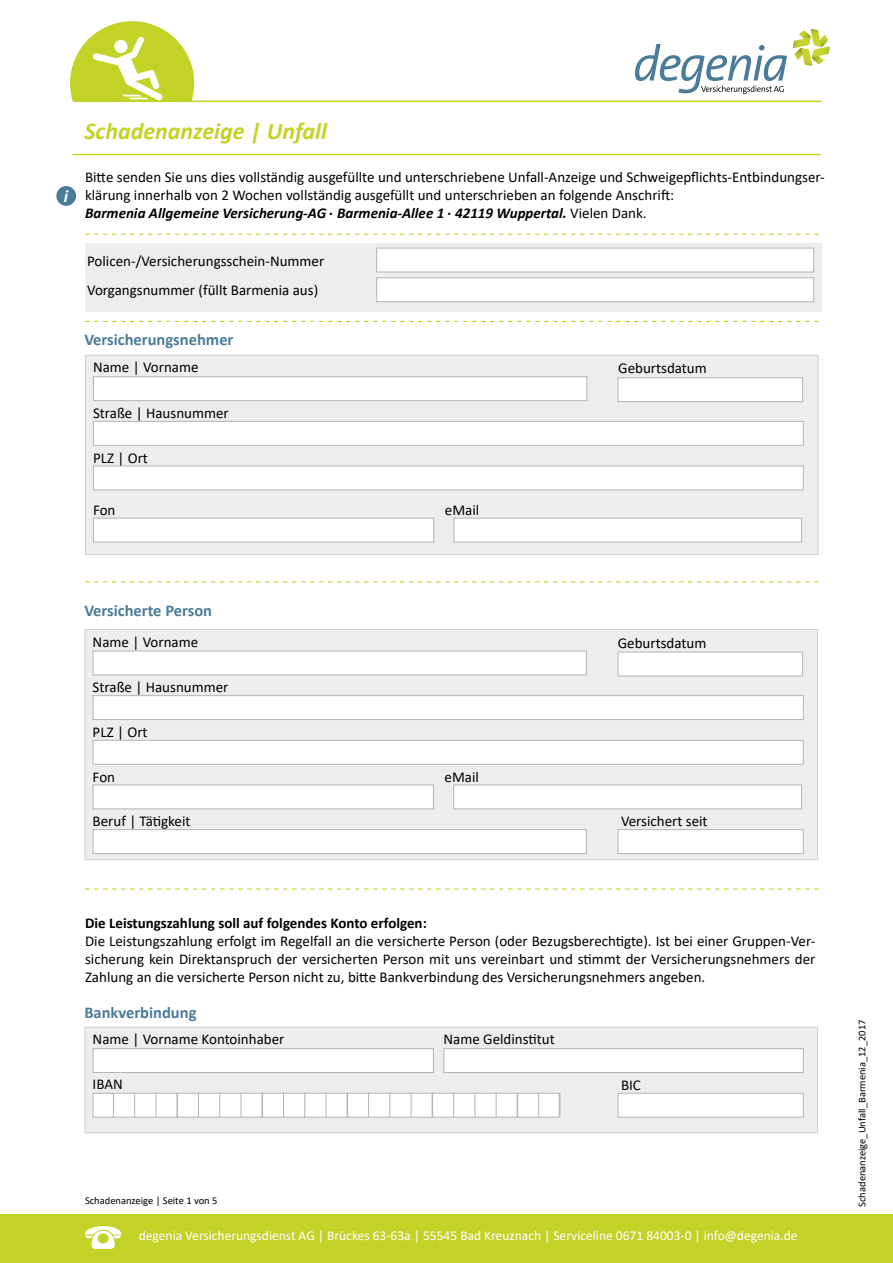
<style>
.page{position:relative;width:893px;height:1263px;background:#fff}
.page>*{position:absolute;margin:0;border:0;box-sizing:border-box;transform-origin:0 0}
.t1{font:italic 700 24px "Calibri";color:#c3d226}
.t2{font:italic 700 18px "Calibri";color:#fff}
.t3{font:700 16.5px "Calibri";color:#4a7b98}
.t4{font:15px/18px "Calibri";color:#000}
.t5{font:700 15px "Calibri";color:#000}
.t6{font:13.5px "Calibri";color:#fff}
.t7{font:10.5px "Calibri";color:#000}
.s1{font-weight:700;font-style:italic}
</style>
<div class="page">
<div style="left:85px;top:243px;width:737px;height:68px;background:#ededed"></div>
<hr style="left:73px;top:101px;width:749px;height:1px;background:#c3d226">
<svg style="left:70px;top:21px;width:124px;height:81px"></svg>
<svg style="left:635px;top:44px;width:152px;height:50px"></svg>
<svg style="left:793px;top:29px;width:37px;height:37px"></svg>
<hr style="left:72px;top:154px;width:749px;height:1px;background:#c3d226">
<svg style="left:85px;top:234px;width:734px;height:1px"></svg>
<div style="left:56px;top:186px;width:20px;height:20px;background:#4a7b98;border-radius:50%"></div>
<div style="left:376px;top:248px;width:438px;height:24px;background:#fff;border:1px solid #b5b4b4"></div>
<div style="left:376px;top:277px;width:438px;height:25px;background:#fff;border:1px solid #b5b4b4"></div>
<svg style="left:85px;top:321px;width:734px;height:1px"></svg>
<div style="left:85px;top:355px;width:733px;height:200px;background:#ededed;border:1px solid #d0d0d0"></div>
<div style="left:93px;top:376px;width:494px;height:25px;background:#fff;border:1px solid #b5b4b4"></div>
<div style="left:93px;top:421px;width:711px;height:25px;background:#fff;border:1px solid #b5b4b4"></div>
<div style="left:93px;top:466px;width:711px;height:24px;background:#fff;border:1px solid #b5b4b4"></div>
<div style="left:618px;top:377px;width:185px;height:25px;background:#fff;border:1px solid #b5b4b4"></div>
<div style="left:93px;top:518px;width:341px;height:24px;background:#fff;border:1px solid #b5b4b4"></div>
<div style="left:454px;top:518px;width:348px;height:24px;background:#fff;border:1px solid #b5b4b4"></div>
<svg style="left:85px;top:581px;width:734px;height:1px"></svg>
<div style="left:85px;top:629px;width:733px;height:231px;background:#ededed;border:1px solid #d0d0d0"></div>
<div style="left:93px;top:651px;width:494px;height:24px;background:#fff;border:1px solid #b5b4b4"></div>
<div style="left:93px;top:695px;width:711px;height:25px;background:#fff;border:1px solid #b5b4b4"></div>
<div style="left:93px;top:740px;width:711px;height:25px;background:#fff;border:1px solid #b5b4b4"></div>
<div style="left:618px;top:652px;width:185px;height:24px;background:#fff;border:1px solid #b5b4b4"></div>
<div style="left:93px;top:784px;width:341px;height:25px;background:#fff;border:1px solid #b5b4b4"></div>
<div style="left:453px;top:784px;width:349px;height:25px;background:#fff;border:1px solid #b5b4b4"></div>
<div style="left:93px;top:829px;width:494px;height:25px;background:#fff;border:1px solid #b5b4b4"></div>
<div style="left:618px;top:829px;width:186px;height:25px;background:#fff;border:1px solid #b5b4b4"></div>
<svg style="left:85px;top:888px;width:734px;height:2px"></svg>
<div style="left:85px;top:1027px;width:733px;height:106px;background:#ededed;border:1px solid #d0d0d0"></div>
<div style="left:93px;top:1048px;width:341px;height:25px;background:#fff;border:1px solid #b5b4b4"></div>
<div style="left:443px;top:1048px;width:361px;height:25px;background:#fff;border:1px solid #b5b4b4"></div>
<div style="left:93px;top:1093px;width:467px;height:24px;background:#fff;border:1px solid #b5b4b4"></div>
<svg style="left:113px;top:1093px;width:1px;height:24px"></svg>
<svg style="left:134px;top:1093px;width:1px;height:24px"></svg>
<svg style="left:156px;top:1093px;width:1px;height:24px"></svg>
<hr style="left:176px;top:1093px;width:2px;height:24px;background:#b5b4b4">
<svg style="left:198px;top:1093px;width:1px;height:24px"></svg>
<svg style="left:219px;top:1093px;width:1px;height:24px"></svg>
<svg style="left:241px;top:1093px;width:1px;height:24px"></svg>
<hr style="left:261px;top:1093px;width:2px;height:24px;background:#b5b4b4">
<svg style="left:283px;top:1093px;width:1px;height:24px"></svg>
<svg style="left:304px;top:1093px;width:1px;height:24px"></svg>
<svg style="left:326px;top:1093px;width:1px;height:24px"></svg>
<svg style="left:347px;top:1093px;width:1px;height:24px"></svg>
<svg style="left:368px;top:1093px;width:1px;height:24px"></svg>
<svg style="left:389px;top:1093px;width:1px;height:24px"></svg>
<svg style="left:411px;top:1093px;width:1px;height:24px"></svg>
<svg style="left:432px;top:1093px;width:1px;height:24px"></svg>
<svg style="left:453px;top:1093px;width:1px;height:24px"></svg>
<svg style="left:474px;top:1093px;width:1px;height:24px"></svg>
<svg style="left:496px;top:1093px;width:1px;height:24px"></svg>
<svg style="left:517px;top:1093px;width:1px;height:24px"></svg>
<svg style="left:538px;top:1093px;width:1px;height:24px"></svg>
<svg style="left:560px;top:1093px;width:1px;height:24px"></svg>
<div style="left:618px;top:1093px;width:186px;height:24px;background:#fff;border:1px solid #b5b4b4"></div>
<div style="left:0;top:1214px;width:893px;height:49px;background:#c3d226"></div>
<svg style="left:85px;top:1226px;width:36px;height:23px"></svg>
<p class="t2" style="left:64px;top:183px;width:6px">i</p>
<h1 class="t1" style="left:84px;top:114px;width:244px">Schadenanzeige | Unfall</h1>
<p class="t4" style="left:85px;top:168px;width:741px">Bitte senden Sie uns dies vollständig ausgefüllte und unterschriebene Unfall-Anzeige und Schweigepflichts-Entbindungser&shy;klärung innerhalb von 2 Wochen vollständig ausgefüllt und unterschrieben an folgende Anschrift:<br><span class="s1">Barmenia Allgemeine Versicherung-AG </span><sup>.</sup> <span class="s1">Barmenia-Allee 1 </span><sup>.</sup> <span class="s1">42119 Wuppertal.</span> Vielen Dank.</p>
<p class="t4" style="left:87px;top:251px;width:239px">Policen-/Versicherungsschein-Nummer</p>
<p class="t4" style="left:87px;top:281px;width:233px">Vorgangsnummer (füllt Barmenia aus)</p>
<p class="t3" style="left:84px;top:328px;width:151px">Versicherungsnehmer</p>
<p class="t4" style="left:93px;top:358px;width:107px">Name | Vorname</p>
<p class="t4" style="left:93px;top:404px;width:137px">Straße | Hausnummer</p>
<p class="t4" style="left:93px;top:448px;width:56px">PLZ | Ort</p>
<p class="t4" style="left:93px;top:500px;width:24px">Fon</p>
<p class="t4" style="left:445px;top:500px;width:36px">eMail</p>
<p class="t4" style="left:618px;top:359px;width:90px">Geburtsdatum</p>
<p class="t3" style="left:84px;top:599px;width:129px">Versicherte Person</p>
<p class="t4" style="left:93px;top:632px;width:107px">Name | Vorname</p>
<p class="t4" style="left:93px;top:678px;width:137px">Straße | Hausnummer</p>
<p class="t4" style="left:93px;top:723px;width:56px">PLZ | Ort</p>
<p class="t4" style="left:618px;top:633px;width:90px">Geburtsdatum</p>
<p class="t4" style="left:93px;top:767px;width:24px">Fon</p>
<p class="t4" style="left:445px;top:767px;width:36px">eMail</p>
<p class="t4" style="left:93px;top:812px;width:99px">Beruf | Tätigkeit</p>
<p class="t4" style="left:621px;top:812px;width:88px">Versichert seit</p>
<p class="t5" style="left:85px;top:912px;width:343px">Die Leistungszahlung soll auf folgendes Konto erfolgen:</p>
<p class="t4" style="left:85px;top:931px;width:732px;text-align:justify">Die Leistungszahlung erfolgt im Regelfall an die versicherte Person (oder Bezugsberechtigte). Ist bei einer Gruppen-Ver&shy;sicherung kein Direktanspruch der versicherten Person mit uns vereinbart und stimmt der Versicherungsnehmers der Zahlung an die versicherte Person nicht zu, bitte Bankverbindung des Versicherungsnehmers angeben.</p>
<p class="t3" style="left:84px;top:1001px;width:114px">Bankverbindung</p>
<p class="t4" style="left:93px;top:1030px;width:193px">Name | Vorname Kontoinhaber</p>
<p class="t4" style="left:443px;top:1030px;width:113px">Name Geldinstitut</p>
<p class="t4" style="left:93px;top:1074px;width:32px">IBAN</p>
<p class="t4" style="left:621px;top:1075px;width:21px">BIC</p>
<p class="t7" style="left:85px;top:1193px;width:134px">Schadenanzeige | Seite 1 von 5</p>
<p class="t6" style="left:139px;top:1226px;width:660px">degenia Versicherungsdienst AG | Brückes 63-63a | 55545 Bad Kreuznach | Serviceline 0671 84003-0 | info@degenia.de</p>
<p class="t7" style="left:855px;top:1207px;width:189px;rotate:-90deg">Schadenanzeige_Unfall_Barmenia_12_2017</p>
</div>
